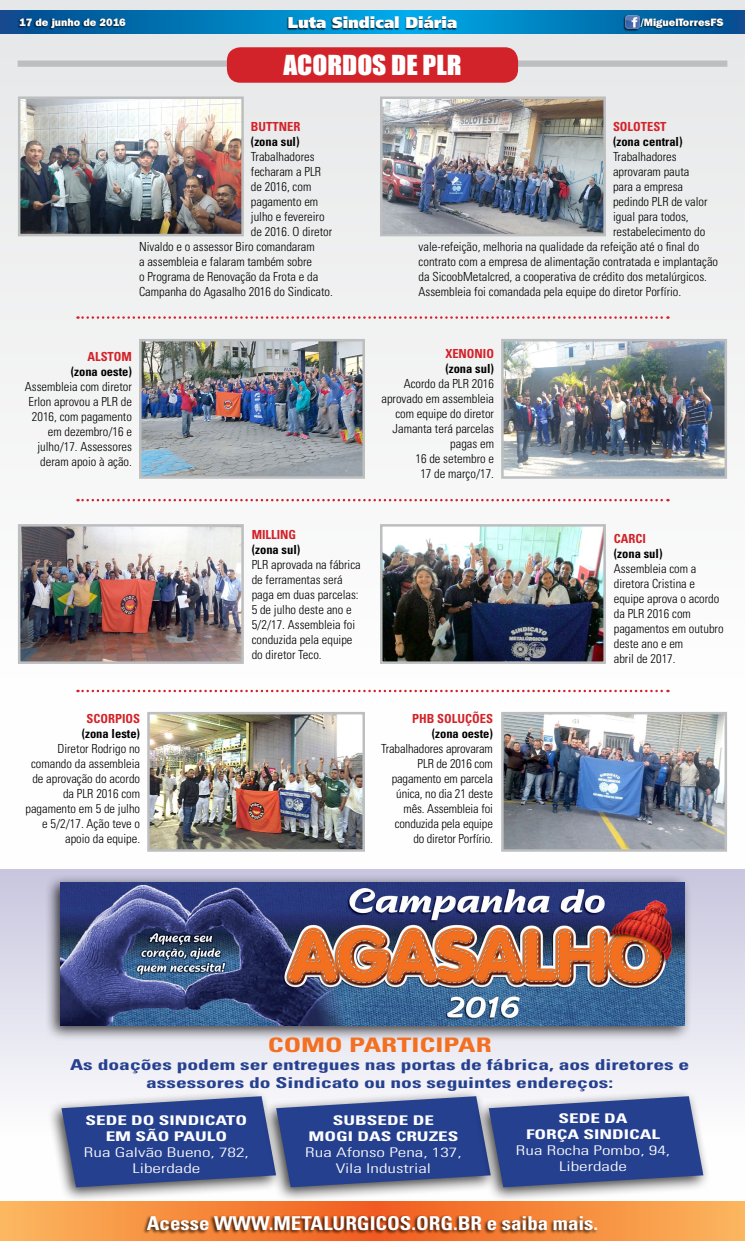
<style>
.page{position:relative;width:745px;height:1241px;background:#fff}
.page>*{position:absolute;margin:0;border:0;box-sizing:border-box;transform-origin:0 0}
.t1{font:25.25px "Impact";color:#fff;scale:1.08 1}
.t2{font:700 condensed 20px "Univers";color:#f36f21;scale:1.44 1}
.t3{font:700 condensed 19.12px "Univers";color:#fff;scale:1.09 1}
.t4{font:900 15.62px "Frutiger";color:#fff}
.t5{font:700 condensed 15px/18px "Univers";color:#25408f;text-align:center;scale:1.44 1}
.t6{font:300 condensed 13.38px/16px "Univers";color:#fff;text-align:center;scale:1.44 1}
.t7{font:700 condensed 13.38px/16px "Univers";color:#fff;text-align:center;scale:1.44 1}
.t8{font:300 condensed 12.5px/15px "Univers";color:#000;text-align:right}
.t9{font:700 condensed 12.5px "Univers";color:#000}
.t10{font:700 condensed 12.5px "Univers";color:#d2232a}
.t11{font:800 10.62px "Franklin Gothic IT Cby BT";color:#fff}
</style>
<div class="page">
<div style="left:0;top:869px;width:744px;height:332px;background:linear-gradient(to bottom,#c9c8df,#fff)"></div>
<div style="left:0;top:0;width:744px;height:869px;background:linear-gradient(to right,#f4f5f5,#f1f2f3)"></div>
<svg style="left:0;top:11px;width:744px;height:22px;background:#017ab9"></svg>
<div style="left:286px;top:16px;width:170px;height:14px;background:#000;opacity:.75"></div>
<div style="left:17px;top:17px;width:108px;height:13px;background:#000;opacity:.75"></div>
<div style="left:637px;top:17px;width:86px;height:13px;background:#000;opacity:.75"></div>
<div style="left:622px;top:15px;width:17px;height:17px;background:#000;opacity:.75"></div>
<img style="left:625px;top:15px;width:14px;height:14px">
<img style="left:21px;top:99px;width:220px;height:134px">
<div style="left:18px;top:96px;width:226px;height:140px;border:2px solid #bcbec0"></div>
<img style="left:21px;top:527px;width:220px;height:133px">
<div style="left:18px;top:524px;width:226px;height:139px;border:2px solid #bcbec0"></div>
<img style="left:142px;top:342px;width:220px;height:133px">
<div style="left:139px;top:339px;width:226px;height:139px;border:2px solid #bcbec0"></div>
<img style="left:150px;top:714px;width:212px;height:134px">
<div style="left:147px;top:711px;width:218px;height:140px;border:2px solid #bcbec0"></div>
<img style="left:383px;top:99px;width:219px;height:134px">
<div style="left:380px;top:96px;width:225px;height:140px;border:2px solid #bcbec0"></div>
<img style="left:383px;top:527px;width:219px;height:133px">
<div style="left:380px;top:524px;width:225px;height:139px;border:2px solid #bcbec0"></div>
<img style="left:504px;top:342px;width:219px;height:133px">
<div style="left:501px;top:339px;width:225px;height:139px;border:2px solid #bcbec0"></div>
<img style="left:504px;top:714px;width:219px;height:134px">
<div style="left:501px;top:711px;width:225px;height:140px;border:2px solid #bcbec0"></div>
<div style="left:18px;top:60px;width:708px;height:7px;background:#bcbec0"></div>
<div style="left:227px;top:47px;width:290px;height:36px;background:#d2232a;border-radius:13px"></div>
<svg style="left:0;top:1201px;width:744px;height:39px;background:#f79243"></svg>
<div style="left:143px;top:1214px;width:454px;height:20px;background:#000;opacity:.75"></div>
<svg style="left:77px;top:316px;width:591px;height:3px"></svg>
<svg style="left:77px;top:499px;width:591px;height:2px"></svg>
<svg style="left:77px;top:689px;width:591px;height:3px"></svg>
<div style="left:45px;top:874px;width:647px;height:166px;background:#000;opacity:.75"></div>
<img style="left:60px;top:882px;width:624px;height:143px">
<div style="left:46px;top:1088px;width:237px;height:114px;background:#000;opacity:.75"></div>
<div style="left:261px;top:1088px;width:237px;height:114px;background:#000;opacity:.75"></div>
<div style="left:473px;top:1088px;width:237px;height:114px;background:#000;opacity:.75"></div>
<svg style="left:61px;top:1093px;width:642px;height:96px;background:#485d9b"></svg>
<p class="t11" style="left:19px;top:15px;width:108px">17 de junho de 2016</p>
<p class="t4" style="left:287px;top:13px;width:171px">Luta Sindical Diária</p>
<p class="t11" style="left:640px;top:15px;width:84px">/MiguelTorresFS</p>
<h1 class="t1" style="left:283px;top:45px;width:166px">ACORDOS DE PLR</h1>
<p class="t10" style="left:251px;top:119px;width:51px">BUTTNER</p>
<p class="t9" style="left:251px;top:134px;width:50px">(zona sul)</p>
<p class="t8" style="left:251px;top:149px;width:65px">Trabalhadores</p>
<p class="t8" style="left:251px;top:164px;width:72px">fecharam a PLR</p>
<p class="t8" style="left:251px;top:179px;width:62px">de 2016, com</p>
<p class="t8" style="left:251px;top:194px;width:69px">pagamento em</p>
<p class="t8" style="left:251px;top:209px;width:75px">julho e fevereiro</p>
<p class="t8" style="left:251px;top:224px;width:83px">de 2016. O diretor</p>
<p class="t8" style="left:139px;top:239px;width:177px">Nivaldo e o assessor Biro comandaram</p>
<p class="t8" style="left:139px;top:254px;width:174px">a assembleia e falaram também sobre</p>
<p class="t8" style="left:139px;top:269px;width:181px">o Programa de Renovação da Frota e da</p>
<p class="t8" style="left:139px;top:284px;width:195px">Campanha do Agasalho 2016 do Sindicato.</p>
<p class="t10" style="left:87px;top:349px;width:46px">ALSTOM</p>
<p class="t9" style="left:71px;top:364px;width:63px">(zona oeste)</p>
<p class="t8" style="left:25px;top:379px;width:108px">Assembleia com diretor<br>Erlon aprovou a PLR de<br>2016, com pagamento em dezembro/16 e julho/17. Assessores deram apoio à ação.</p>
<p class="t10" style="left:86px;top:710px;width:55px">SCORPIOS</p>
<p class="t9" style="left:82px;top:725px;width:60px">(zona leste)</p>
<p class="t8" style="left:25px;top:740px;width:116px">Diretor Rodrigo no comando da assembleia de aprovação do acordo da PLR 2016 com pagamento em 5 de julho e 5/2/17. Ação teve o apoio da equipe.</p>
<p class="t10" style="left:251px;top:526px;width:46px">MILLING</p>
<p class="t9" style="left:251px;top:541px;width:50px">(zona sul)</p>
<p class="t8" style="left:251px;top:556px;width:110px;text-align:left">PLR aprovada na fábrica de ferramentas será paga em duas parcelas:<br>5 de julho deste ano e<br>5/2/17. Assembleia foi conduzida pela equipe do diretor Teco.</p>
<p class="t10" style="left:612px;top:119px;width:55px">SOLOTEST</p>
<p class="t9" style="left:612px;top:134px;width:71px">(zona central)</p>
<p class="t8" style="left:612px;top:149px;width:65px">Trabalhadores</p>
<p class="t8" style="left:612px;top:164px;width:78px">aprovaram pauta</p>
<p class="t8" style="left:612px;top:179px;width:72px">para a empresa</p>
<p class="t8" style="left:612px;top:194px;width:96px">pedindo PLR de valor</p>
<p class="t8" style="left:612px;top:209px;width:77px">igual para todos,</p>
<p class="t8" style="left:612px;top:224px;width:94px">restabelecimento do</p>
<p class="t8" style="left:418px;top:239px;width:282px">vale-refeição, melhoria na qualidade da refeição até o final do</p>
<p class="t8" style="left:418px;top:254px;width:301px">contrato com a empresa de alimentação contratada e implantação</p>
<p class="t8" style="left:418px;top:269px;width:290px">da SicoobMetalcred, a cooperativa de crédito dos metalúrgicos.</p>
<p class="t8" style="left:418px;top:284px;width:264px">Assembleia foi comandada pela equipe do diretor Porfírio.</p>
<p class="t10" style="left:445px;top:345px;width:50px">XENONIO</p>
<p class="t9" style="left:445px;top:360px;width:50px">(zona sul)</p>
<p class="t8" style="left:381px;top:375px;width:114px">Acordo da PLR 2016 aprovado em assembleia com equipe do diretor<br>Jamanta terá parcelas pagas em<br>16 de setembro e<br>17 de março/17.</p>
<p class="t10" style="left:412px;top:710px;width:82px">PHB SOLUÇÕES</p>
<p class="t9" style="left:431px;top:725px;width:63px">(zona oeste)</p>
<p class="t8" style="left:381px;top:740px;width:113px">Trabalhadores aprovaram<br>PLR de 2016 com pagamento em parcela única, no dia 21 deste mês. Assembleia foi conduzida pela equipe do diretor Porfírio.</p>
<p class="t10" style="left:613px;top:530px;width:33px">CARCI</p>
<p class="t9" style="left:613px;top:545px;width:50px">(zona sul)</p>
<p class="t8" style="left:613px;top:560px;width:111px;text-align:left">Assembleia com a diretora Cristina e equipe aprova o acordo da PLR 2016 com pagamentos em outubro deste ano e em<br>abril de 2017.</p>
<h2 class="t2" style="left:267px;top:1032px;width:157px">COMO PARTICIPAR</h2>
<p class="t5" style="left:70px;top:1054px;width:431px">As doações podem ser entregues nas portas de fábrica, aos diretores e assessores do Sindicato ou nos seguintes endereços:</p>
<p class="t7" style="left:85px;top:1111px;width:114px">SEDE DO SINDICATO<br>EM SÃO PAULO</p>
<p class="t6" style="left:84px;top:1143px;width:116px">Rua Galvão Bueno, 782,<br>Liberdade</p>
<p class="t7" style="left:308px;top:1111px;width:106px">SUBSEDE DE<br>MOGI DAS CRUZES</p>
<p class="t6" style="left:305px;top:1143px;width:110px">Rua Afonso Pena, 137,<br>Vila Industrial</p>
<p class="t7" style="left:525px;top:1109px;width:95px">SEDE DA<br>FORÇA SINDICAL</p>
<p class="t6" style="left:515px;top:1141px;width:108px">Rua Rocha Pombo, 94,<br>Liberdade</p>
<h3 class="t3" style="left:147px;top:1210px;width:415px">Acesse WWW.METALURGICOS.ORG.BR e saiba mais.</h3>
</div>
